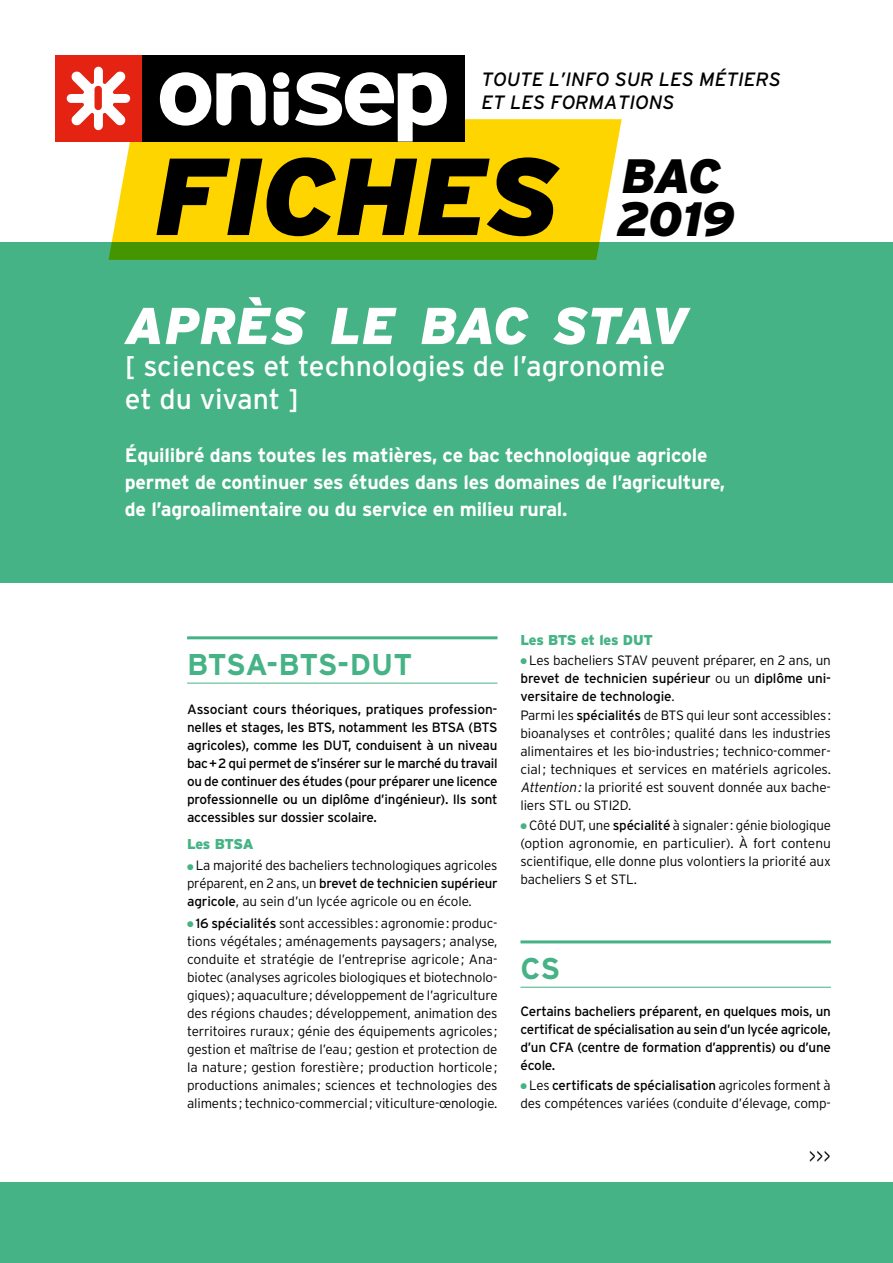
<style>
.page{position:relative;width:893px;height:1263px;background:#fff}
.page>*{position:absolute;margin:0;border:0;box-sizing:border-box;transform-origin:0 0}
.t1{font:italic 900 109.2px "Interstate";letter-spacing:-.01em;color:#000}
.t2{font:italic 900 51.75px "Interstate";letter-spacing:-.005em;color:#fff}
.t3{font:italic 900 48.15px "Interstate";letter-spacing:-.025em;color:#000}
.t4{font:700 30px "Interstate";letter-spacing:-.015em;color:#45b385}
.t5{font:28.5px/32.2px "Interstate";color:#fff}
.t6{font:700 19.5px/27px "Interstate";letter-spacing:-.01em;color:#fff}
.t7{font:300 19.5px "Interstate";color:#000}
.t8{font:italic 19.2px/23.1px "Interstate";color:#000}
.t9{font:900 14.25px "Interstate";letter-spacing:-.025em;color:#45b385}
.t10{font:300 13.5px/18px "Interstate";letter-spacing:-.01em;color:#000;text-align:justify}
.t11{font:13.5px/18px "Interstate";letter-spacing:-.02em;color:#000;text-align:justify}
.s1{color:#45b385}
.s2{font-weight:400}
.s3{font-weight:300}
.s4{font-style:italic}
</style>
<div class="page">
<div style="left:0;top:242px;width:893px;height:341px;background:#45b385"></div>
<div style="left:0;top:1182px;width:893px;height:81px;background:#45b385"></div>
<svg style="left:109px;top:119px;width:513px;height:141px;fill:#ffd500"></svg>
<div style="left:142px;top:55px;width:323px;height:87px;background:#000"></div>
<div style="left:55px;top:55px;width:87px;height:87px;background:#e42313"></div>
<svg style="left:67px;top:67px;width:63px;height:63px"></svg>
<svg style="left:295px;top:72px;width:152px;height:70px"></svg>
<svg style="left:160px;top:72px;width:106px;height:54px"></svg>
<svg style="left:273px;top:72px;width:16px;height:53px"></svg>
<hr style="left:520px;top:940px;width:311px;height:3px;background:#45b385">
<hr style="left:520px;top:987px;width:311px;height:1px;background:#45b385">
<hr style="left:187px;top:636px;width:310px;height:3px;background:#45b385">
<hr style="left:187px;top:683px;width:310px;height:1px;background:#45b385">
<h3 class="t8" style="left:481px;top:68px;width:301px">TOUTE L’INFO SUR LES MÉTIERS<br>ET LES FORMATIONS</h3>
<h1 class="t1" style="left:154px;top:130px;width:407px">FICHES</h1>
<h3 class="t3" style="left:622px;top:147px;width:101px">BAC</h3>
<h3 class="t3" style="left:617px;top:190px;width:119px">2019</h3>
<h2 class="t2" style="left:125px;top:294px;width:565px">APRÈS LE BAC STAV</h2>
<h3 class="t5" style="left:125px;top:350px;width:542px">[ sciences et technologies de l’agronomie et du vivant ]</h3>
<h3 class="t6" style="left:125px;top:442px;width:602px">Équilibré dans toutes les matières, ce bac technologique agricole permet de continuer ses études dans les domaines de l’agriculture, de l’agroalimentaire ou du service en milieu rural.</h3>
<h3 class="t4" style="left:187px;top:646px;width:227px">BTSA-BTS-DUT</h3>
<p class="t11" style="left:187px;top:700px;width:312px">Associant cours théoriques, pratiques profession&shy;nelles et stages, les BTS, notamment les BTSA (BTS agricoles), comme les DUT, conduisent à un niveau bac+2 qui permet de s’insérer sur le marché du travail ou de continuer des études (pour préparer une licence professionnelle ou un diplôme d’ingénieur). Ils sont accessibles sur dossier scolaire.</p>
<p class="t9" style="left:187px;top:835px;width:68px">Les BTSA</p>
<p class="t10" style="left:187px;top:856px;width:312px"><span class="s1">●</span> La majorité des bacheliers technologiques agricoles préparent, en 2 ans, un <span class="s2">brevet de technicien supérieur agricole</span>, au sein d’un lycée agricole ou en école.</p>
<p class="t10" style="left:187px;top:914px;width:312px"><span class="s1">●</span> <span class="s2">16 spécialités</span> sont accessibles: agronomie: produc&shy;tions végétales; aménagements paysagers; analyse, conduite et stratégie de l’entreprise agricole; Ana&shy;biotec (analyses agricoles biologiques et biotechnolo&shy;giques); aquaculture; développement de l’agriculture des régions chaudes; développement, animation des territoires ruraux; génie des équipements agricoles; gestion et maîtrise de l’eau; gestion et protection de la nature; gestion forestière; production horticole; productions animales; sciences et technologies des aliments; technico-commercial; viticulture-œnologie.</p>
<p class="t9" style="left:520px;top:631px;width:134px">Les BTS et les DUT</p>
<p class="t11" style="left:520px;top:651px;width:312px"><span class="s1">●</span> <span class="s3">Les bacheliers STAV peuvent préparer, en 2 ans, un </span>brevet de technicien supérieur <span class="s3">ou un</span> diplôme uni&shy;versitaire de technologie<span class="s3">.</span></p>
<p class="t10" style="left:520px;top:706px;width:312px">Parmi les <span class="s2">spécialités</span> de BTS qui leur sont accessibles: bioanalyses et contrôles; qualité dans les industries alimentaires et les bio-industries; technico-commer&shy;cial; techniques et services en matériels agricoles.<br><span class="s4">Attention:</span>la priorité est souvent donnée aux bache&shy;liers STL ou STI2D.</p>
<p class="t10" style="left:520px;top:816px;width:312px"><span class="s1">●</span> Côté DUT, une <span class="s2">spécialité</span> à signaler: génie biologique (option agronomie, en particulier). À fort contenu scientifique, elle donne plus volontiers la priorité aux bacheliers S et STL.</p>
<h3 class="t4" style="left:520px;top:951px;width:41px">CS</h3>
<p class="t11" style="left:520px;top:1002px;width:312px">Certains bacheliers préparent, en quelques mois, un certificat de spécialisation au sein d’un lycée agricole, d’un CFA (centre de formation d’apprentis) ou d’une école.</p>
<p class="t10" style="left:520px;top:1076px;width:312px"><span class="s1">●</span> Les <span class="s2">certificats de spécialisation</span> agricoles forment à des compétences variées (conduite d’élevage, comp-</p>
<h3 class="t7" style="left:809px;top:1144px;width:23px">&gt;&gt;&gt;</h3>
</div>
